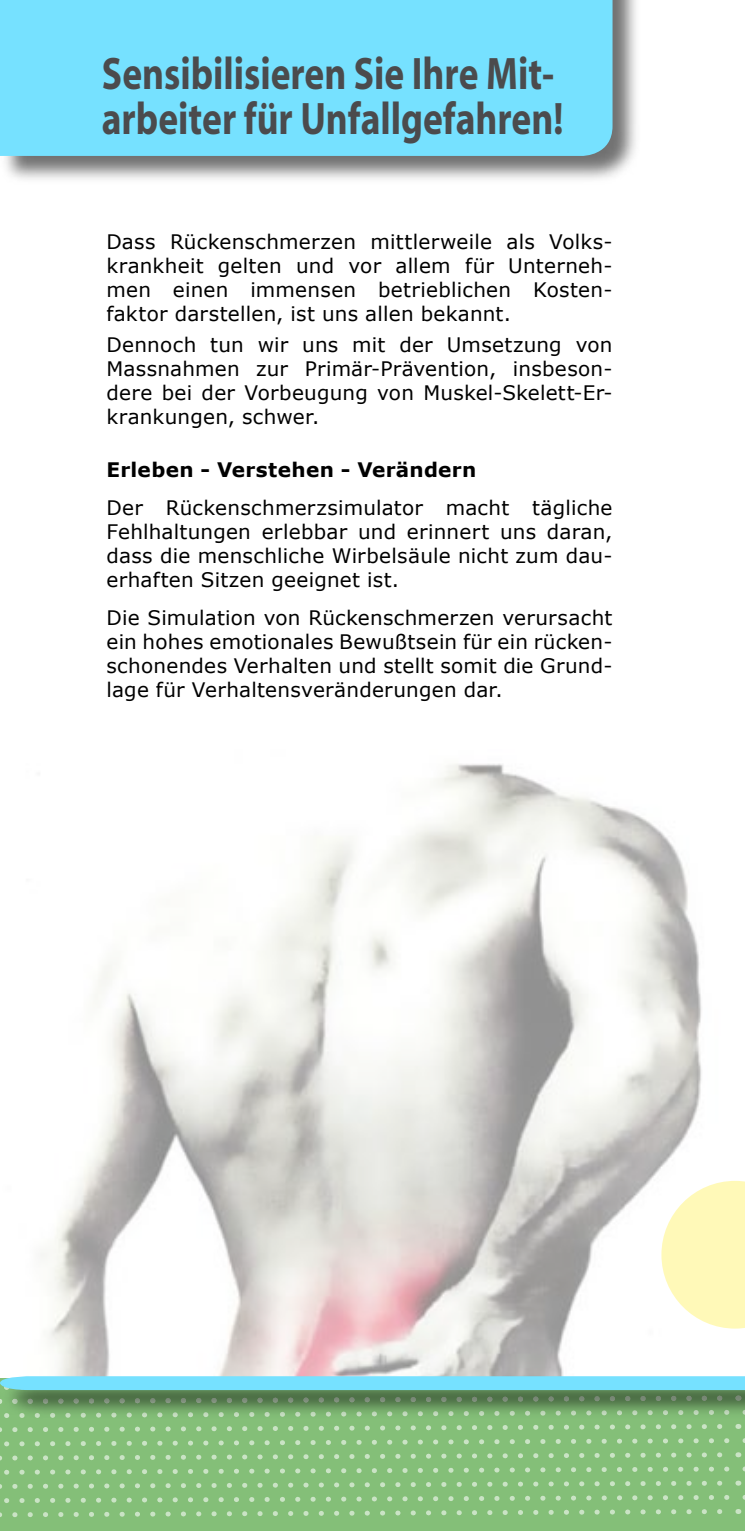
<style>
.page{position:relative;width:745px;height:1531px;background:#fff}
.page>*{position:absolute;margin:0;border:0;box-sizing:border-box;transform-origin:0 0}
.t1{font:700 45.75px/45px "Myriad";color:#4b4b4d;scale:.82 1}
.t2{font:20px/24px "Verdana";letter-spacing:.01em;color:#000;text-align:justify}
.t3{font:700 20px "Verdana";letter-spacing:.02em;color:#000}
</style>
<div class="page">
<img style="left:40px;top:763px;width:698px;height:612px">
<div style="left:0;top:1378px;width:744px;height:153px;background:#84bf78"></div>
<svg style="left:661px;top:1181px;width:83px;height:147px"></svg>
<div style="left:0;top:1375px;width:744px;height:43px;background:#000;opacity:.56"></div>
<svg style="left:0;top:1376px;width:745px;height:144px"></svg>
<div style="left:0;top:0;width:643px;height:186px;background:#000;opacity:.56"></div>
<div style="left:0;top:0;width:612px;height:156px;background:#76e1ff"></div>
<h1 class="t1" style="left:102px;top:53px;width:564px">Sensibilisieren Sie Ihre Mit&shy;arbeiter für Unfallgefahren!</h1>
<p class="t2" style="left:106px;top:230px;width:507px">Dass Rückenschmerzen mittlerweile als Volks&shy;krankheit gelten und vor allem für Unterneh&shy;men einen immensen betrieblichen Kosten&shy;faktor darstellen, ist uns allen bekannt.</p>
<p class="t2" style="left:106px;top:333px;width:507px">Dennoch tun wir uns mit der Umsetzung von Massnahmen zur Primär-Prävention, insbeson&shy;dere bei der Vorbeugung von Muskel-Skelett-Er&shy;krankungen, schwer.</p>
<p class="t3" style="left:106px;top:455px;width:371px">Erleben - Verstehen - Verändern</p>
<p class="t2" style="left:106px;top:495px;width:507px">Der Rückenschmerzsimulator macht tägliche Fehlhaltungen erlebbar und erinnert uns daran, dass die menschliche Wirbelsäule nicht zum dau&shy;erhaften Sitzen geeignet ist.</p>
<p class="t2" style="left:106px;top:605px;width:507px">Die Simulation von Rückenschmerzen verursacht ein hohes emotionales Bewußtsein für ein rücken&shy;schonendes Verhalten und stellt somit die Grund&shy;lage für Verhaltensveränderungen dar.</p>
</div>
